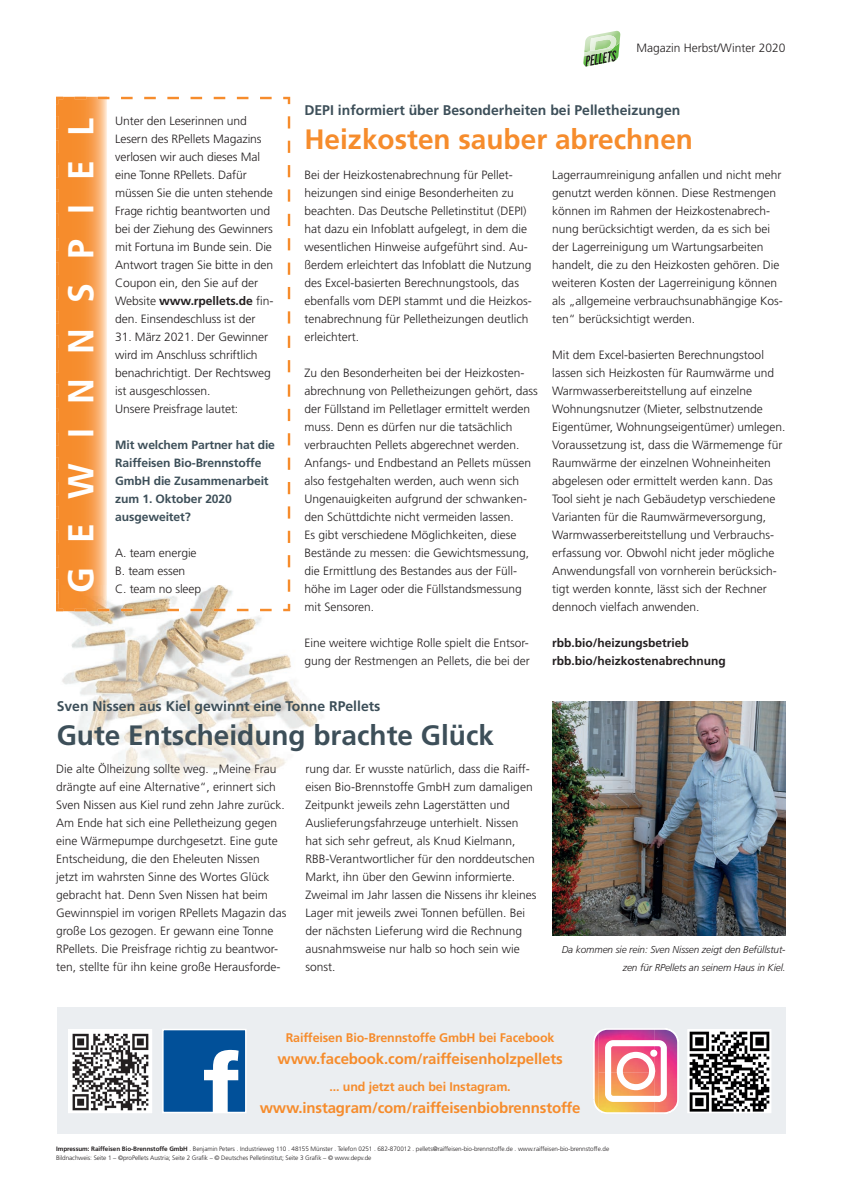
<style>
.page{position:relative;width:843px;height:1190px;background:#fff}
.page>*{position:absolute;margin:0;border:0;box-sizing:border-box;transform-origin:0 0}
.t1{font:700 36px "Frutiger LT Std";letter-spacing:.69em;color:#fff}
.t2{font:700 28px "Frutiger LT Std";color:#3d4f59}
.t3{font:700 28px "Frutiger LT Std";color:#f68c2c}
.t4{font:700 15px "Frutiger LT Std";letter-spacing:-.01em;color:#f68c2c}
.t5{font:700 14px "Frutiger LT Std";color:#3d4f59}
.t6{font:700 12.5px "Frutiger LT Std";letter-spacing:-.01em;color:#f68c2c}
.t7{font:300 12px/18px "Frutiger LT Std";color:#231f20}
.t8{font:700 12px/18px "Frutiger LT Std";letter-spacing:-.01em;color:#3d4f59}
.t9{font:700 12px/18px "Frutiger LT Std";color:#231f20}
.t10{font:italic 300 10px/18px "Frutiger LT Std";letter-spacing:-.01em;color:#231f20;text-align:right}
.t11{font:300 6.3px/9.5px "Frutiger LT Std";letter-spacing:-.01em;color:#231f20}
.s1{font-weight:700}
</style>
<div class="page">
<img style="left:59px;top:585px;width:264px;height:201px">
<div style="left:57px;top:1007px;width:728px;height:126px;background:#ebeef1"></div>
<img style="left:70px;top:1031px;width:80px;height:80px">
<div style="left:68px;top:1029px;width:84px;height:84px;border:1px solid #fff"></div>
<div style="left:163px;top:1029px;width:83px;height:83px;background:#015099"></div>
<div style="left:162px;top:1028px;width:84px;height:85px;border:2px solid #fff"></div>
<svg style="left:204px;top:1049px;width:34px;height:64px"></svg>
<img style="left:689px;top:1031px;width:80px;height:80px">
<div style="left:687px;top:1029px;width:84px;height:84px;border:1px solid #fff"></div>
<svg style="left:593px;top:1028px;width:86px;height:86px"></svg>
<div style="left:650px;top:1049px;width:7px;height:7px;border:2px solid #fff;border-radius:50%"></div>
<svg style="left:109px;top:97px;width:181px;height:514px"></svg>
<svg style="left:56px;top:97px;width:53px;height:514px"></svg>
<svg style="left:583px;top:30px;width:38px;height:37px"></svg>
<img style="left:552px;top:701px;width:233px;height:234px">
<h1 class="t1" style="left:60px;top:593px;width:477px;rotate:-90deg">GEWINNSPIEL</h1>
<p class="t7" style="left:115px;top:112px;width:160px">Unter den Leserinnen und<br>Lesern des RPellets Magazins verlosen wir auch dieses Mal eine Tonne RPellets. Dafür müssen Sie die unten stehende<br>Frage richtig beantworten und bei der Ziehung des Gewinners mit Fortuna im Bunde sein. Die<br>Antwort tragen Sie bitte in den<br>Coupon ein, den Sie auf der<br>Website <span class="s1">www.rpellets.de</span> fin&shy;den. Einsendeschluss ist der</p>
<p class="t7" style="left:115px;top:328px;width:157px">31. März 2021. Der Gewinner wird im Anschluss schriftlich benachrichtigt. Der Rechtsweg ist ausgeschlossen.<br>Unsere Preisfrage lautet:</p>
<p class="t8" style="left:115px;top:436px;width:161px">Mit welchem Partner hat die<br>Raiffeisen Bio-Brennstoffe<br>GmbH die Zusammenarbeit zum 1. Oktober 2020 ausgeweitet?</p>
<p class="t7" style="left:115px;top:544px;width:88px">A. team energie<br>B. team essen<br>C. team no sleep</p>
<p class="t7" style="left:636px;top:39px;width:150px">Magazin Herbst/Winter 2020</p>
<p class="t5" style="left:304px;top:102px;width:377px">DEPI informiert über Besonderheiten bei Pelletheizungen</p>
<h2 class="t3" style="left:304px;top:123px;width:390px">Heizkosten sauber abrechnen</h2>
<p class="t7" style="left:304px;top:166px;width:229px">Bei der Heizkostenabrechnung für Pellet&shy;heizungen sind einige Besonderheiten zu beachten. Das Deutsche Pelletinstitut (DEPI) hat dazu ein Infoblatt aufgelegt, in dem die wesentlichen Hinweise aufgeführt sind. Au&shy;ßerdem erleichtert das Infoblatt die Nutzung des Excel-basierten Berechnungstools, das ebenfalls vom DEPI stammt und die Heizkos&shy;tenabrechnung für Pelletheizungen deutlich erleichtert.</p>
<p class="t7" style="left:304px;top:364px;width:235px">Zu den Besonderheiten bei der Heizkosten&shy;abrechnung von Pelletheizungen gehört, dass der Füllstand im Pelletlager ermittelt werden muss. Denn es dürfen nur die tatsächlich verbrauchten Pellets abgerechnet werden.<br>Anfangs- und Endbestand an Pellets müssen also festgehalten werden, auch wenn sich Ungenauigkeiten aufgrund der schwanken&shy;den Schüttdichte nicht vermeiden lassen.<br>Es gibt verschiedene Möglichkeiten, diese Bestände zu messen: die Gewichtsmessung, die Ermittlung des Bestandes aus der Füll&shy;höhe im Lager oder die Füllstandsmessung mit Sensoren.</p>
<p class="t7" style="left:304px;top:634px;width:227px">Eine weitere wichtige Rolle spielt die Entsor&shy;gung der Restmengen an Pellets, die bei der</p>
<p class="t7" style="left:552px;top:166px;width:232px">Lagerraumreinigung anfallen und nicht mehr genutzt werden können. Diese Restmengen können im Rahmen der Heizkostenabrech&shy;nung berücksichtigt werden, da es sich bei der Lagerreinigung um Wartungsarbeiten handelt, die zu den Heizkosten gehören. Die weiteren Kosten der Lagerreinigung können als „allgemeine verbrauchsunabhängige Kos&shy;ten“ berücksichtigt werden.</p>
<p class="t7" style="left:552px;top:346px;width:235px">Mit dem Excel-basierten Berechnungstool lassen sich Heizkosten für Raumwärme und Warmwasserbereitstellung auf einzelne Wohnungsnutzer (Mieter, selbstnutzende Eigentümer, Wohnungseigentümer) umlegen.<br>Voraussetzung ist, dass die Wärmemenge für Raumwärme der einzelnen Wohneinheiten abgelesen oder ermittelt werden kann. Das Tool sieht je nach Gebäudetyp verschiedene Varianten für die Raumwärmeversorgung, Warmwasserbereitstellung und Verbrauchs&shy;erfassung vor. Obwohl nicht jeder mögliche Anwendungsfall von vornherein berücksich&shy;tigt werden konnte, lässt sich der Rechner dennoch vielfach anwenden.</p>
<p class="t9" style="left:552px;top:634px;width:175px">rbb.bio/heizungsbetrieb rbb.bio/heizkostenabrechnung</p>
<p class="t5" style="left:57px;top:698px;width:325px">Sven Nissen aus Kiel gewinnt eine Tonne RPellets</p>
<h2 class="t2" style="left:57px;top:718px;width:439px">Gute Entscheidung brachte Glück</h2>
<p class="t7" style="left:56px;top:760px;width:232px">Die alte Ölheizung sollte weg. „Meine Frau drängte auf eine Alternative“, erinnert sich Sven Nissen aus Kiel rund zehn Jahre zurück.<br>Am Ende hat sich eine Pelletheizung gegen eine Wärmepumpe durchgesetzt. Eine gute Entscheidung, die den Eheleuten Nissen<br>jetzt im wahrsten Sinne des Wortes Glück gebracht hat. Denn Sven Nissen hat beim Gewinnspiel im vorigen RPellets Magazin das große Los gezogen. Er gewann eine Tonne RPellets. Die Preisfrage richtig zu beantwor&shy;ten, stellte für ihn keine große Herausforde-</p>
<p class="t7" style="left:305px;top:760px;width:232px">rung dar. Er wusste natürlich, dass die Raiff&shy;eisen Bio-Brennstoffe GmbH zum damaligen Zeitpunkt jeweils zehn Lagerstätten und Auslieferungsfahrzeuge unterhielt. Nissen hat sich sehr gefreut, als Knud Kielmann, RBB-Verantwortlicher für den norddeutschen Markt, ihn über den Gewinn informierte.<br>Zweimal im Jahr lassen die Nissens ihr kleines Lager mit jeweils zwei Tonnen befüllen. Bei der nächsten Lieferung wird die Rechnung ausnahmsweise nur halb so hoch sein wie sonst.</p>
<p class="t10" style="left:561px;top:941px;width:225px">Da kommen sie rein: Sven Nissen zeigt den Befüllstut&shy;zen für RPellets an seinem Haus in Kiel.</p>
<p class="t6" style="left:286px;top:1030px;width:270px">Raiffeisen Bio-Brennstoffe GmbH bei Facebook</p>
<p class="t4" style="left:277px;top:1050px;width:287px">www.facebook.com/raiffeisenholzpellets</p>
<p class="t6" style="left:329px;top:1079px;width:183px">... und jetzt auch bei Instagram.</p>
<p class="t4" style="left:260px;top:1099px;width:322px">www.instagram/com/raiffeisenbiobrennstoffe</p>
<p class="t11" style="left:56px;top:1144px;width:554px"><span class="s1">Impressum: Raiffeisen Bio-Brennstoffe GmbH</span> . Benjamin Peters . Industrieweg 110 . 48155 Münster . Telefon 0251 . 682-870012 . pellets@raiffeisen-bio-brennstoffe.de . www.raiffeisen-bio-brennstoffe.de<br>Bildnachweis: Seite 1 – ©proPellets Austria; Seite 2 Grafik – © Deutsches Pelletinstitut; Seite 3 Grafik – © www.depv.de</p>
</div>
